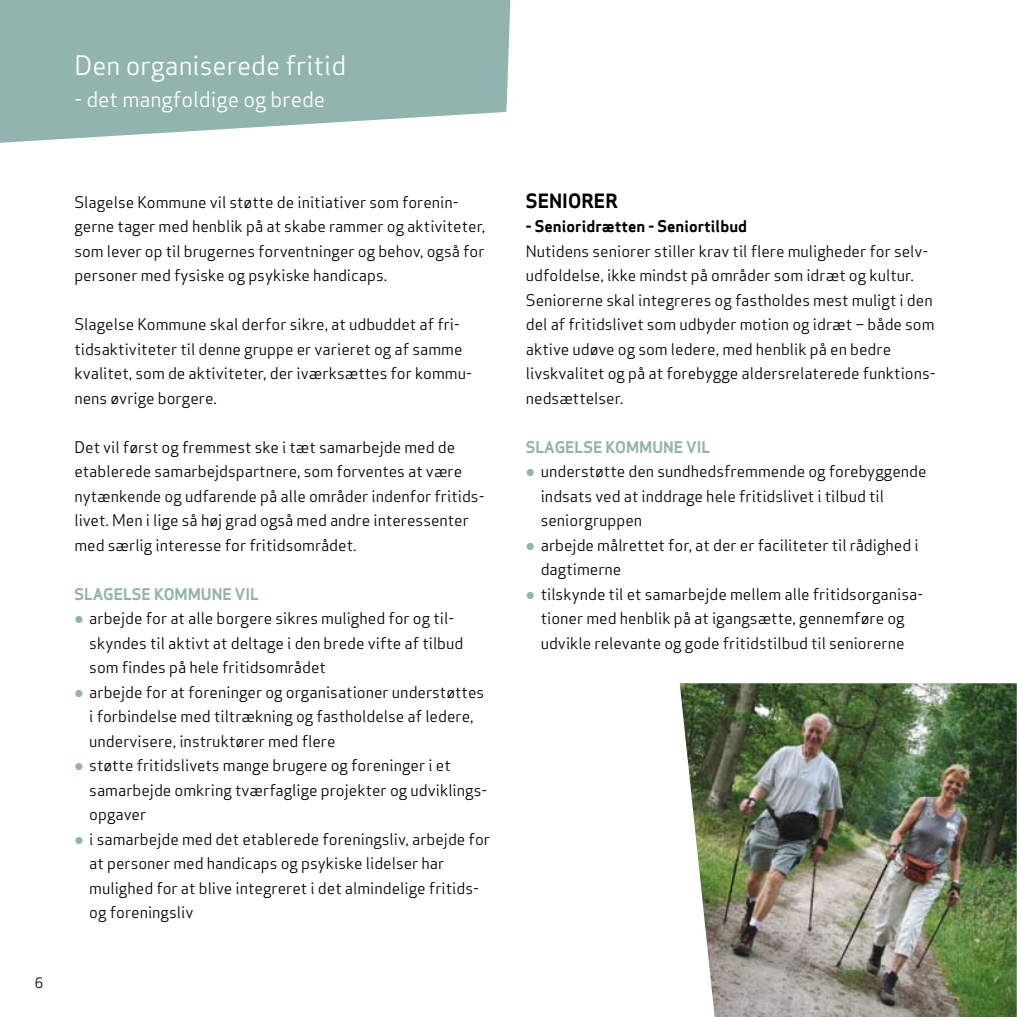
<style>
.page{position:relative;width:1017px;height:1017px;background:#fff}
.page>*{position:absolute;margin:0;border:0;box-sizing:border-box;transform-origin:0 0}
.t1{font:26.25px "Apex Sans Book T";color:#fff}
.t2{font:21px "Apex Sans Book T";color:#fff}
.t3{font:19.25px "Apex Sans Bold ST";color:#000}
.t4{font:15.75px/24.5px "Apex Sans Book ST";color:#000}
.t5{font:15.75px "Apex Sans Bold ST";color:#92b4ae}
.t6{font:15.75px "Apex Sans Bold ST";color:#000}
.t7{font:14px "Apex Sans Book T";color:#000}
.s1{color:#92b4ae}
</style>
<div class="page">
<svg style="left:0;top:0;width:510px;height:143px;background:#9dbcb6"></svg>
<img style="left:680px;top:683px;width:337px;height:334px">
<h1 class="t1" style="left:74px;top:49px;width:273px">Den organiserede fritid</h1>
<h2 class="t2" style="left:74px;top:86px;width:252px">- det mangfoldige og brede</h2>
<p class="t7" style="left:35px;top:974px;width:10px">6</p>
<p class="t4" style="left:74px;top:189px;width:412px">Slagelse Kommune vil støtte de initiativer som forenin&shy;gerne tager med henblik på at skabe rammer og aktiviteter, som lever op til brugernes forventninger og behov, også for personer med fysiske og psykiske handicaps.</p>
<p class="t4" style="left:74px;top:312px;width:399px">Slagelse Kommune skal derfor sikre, at udbuddet af fri&shy;tidsaktiviteter til denne gruppe er varieret og af samme kvalitet, som de aktiviteter, der iværksættes for kommu&shy;nens øvrige borgere.</p>
<p class="t4" style="left:74px;top:434px;width:412px">Det vil først og fremmest ske i tæt samarbejde med de etablerede samarbejdspartnere, som forventes at være nytænkende og udfarende på alle områder indenfor fritids&shy;livet. Men i lige så høj grad også med andre interessenter med særlig interesse for fritidsområdet.</p>
<p class="t5" style="left:74px;top:584px;width:186px">SLAGELSE KOMMUNE VIL</p>
<p class="t4" style="left:89px;top:606px;width:376px;text-indent:-15px"><span class="s1">●</span> arbejde for at alle borgere sikres mulighed for og til&shy;skyndes til aktivt at deltage i den brede vifte af tilbud som findes på hele fritidsområdet</p>
<p class="t4" style="left:89px;top:679px;width:396px;text-indent:-15px"><span class="s1">●</span> arbejde for at foreninger og organisationer understøttes i forbindelse med tiltrækning og fastholdelse af ledere, undervisere, instruktører med flere</p>
<p class="t4" style="left:89px;top:753px;width:399px;text-indent:-15px"><span class="s1">●</span> støtte fritidslivets mange brugere og foreninger i et samarbejde omkring tværfaglige projekter og udviklings&shy;opgaver</p>
<p class="t4" style="left:89px;top:826px;width:402px;text-indent:-15px"><span class="s1">●</span> i samarbejde med det etablerede foreningsliv, arbejde for at personer med handicaps og psykiske lidelser har mulighed for at blive integreret i det almindelige fritids&shy;og foreningsliv</p>
<p class="t3" style="left:526px;top:188px;width:94px">SENIORER</p>
<p class="t6" style="left:526px;top:216px;width:223px">- SENIORIDRÆTTEN - SENIORTILBUD</p>
<p class="t4" style="left:526px;top:238px;width:411px">Nutidens seniorer stiller krav til flere muligheder for selv&shy;udfoldelse, ikke mindst på områder som idræt og kultur.<br>Seniorerne skal integreres og fastholdes mest muligt i den del af fritidslivet som udbyder motion og idræt – både som aktive udøve og som ledere, med henblik på en bedre livskvalitet og på at forebygge aldersrelaterede funktions&shy;nedsættelser.</p>
<p class="t5" style="left:526px;top:437px;width:186px">SLAGELSE KOMMUNE VIL</p>
<p class="t4" style="left:541px;top:459px;width:387px;text-indent:-15px"><span class="s1">●</span> understøtte den sundhedsfremmende og forebyggende indsats ved at inddrage hele fritidslivet i tilbud til seniorgruppen</p>
<p class="t4" style="left:541px;top:532px;width:379px;text-indent:-15px"><span class="s1">●</span> arbejde målrettet for, at der er faciliteter til rådighed i dagtimerne</p>
<p class="t4" style="left:526px;top:581px;width:399px;text-align:center"><span class="s1">●</span> tilskynde til et samarbejde mellem alle fritidsorganisa&shy;tioner med henblik på at igangsætte, gennemføre og udvikle relevante og gode fritidstilbud til seniorerne</p>
</div>
